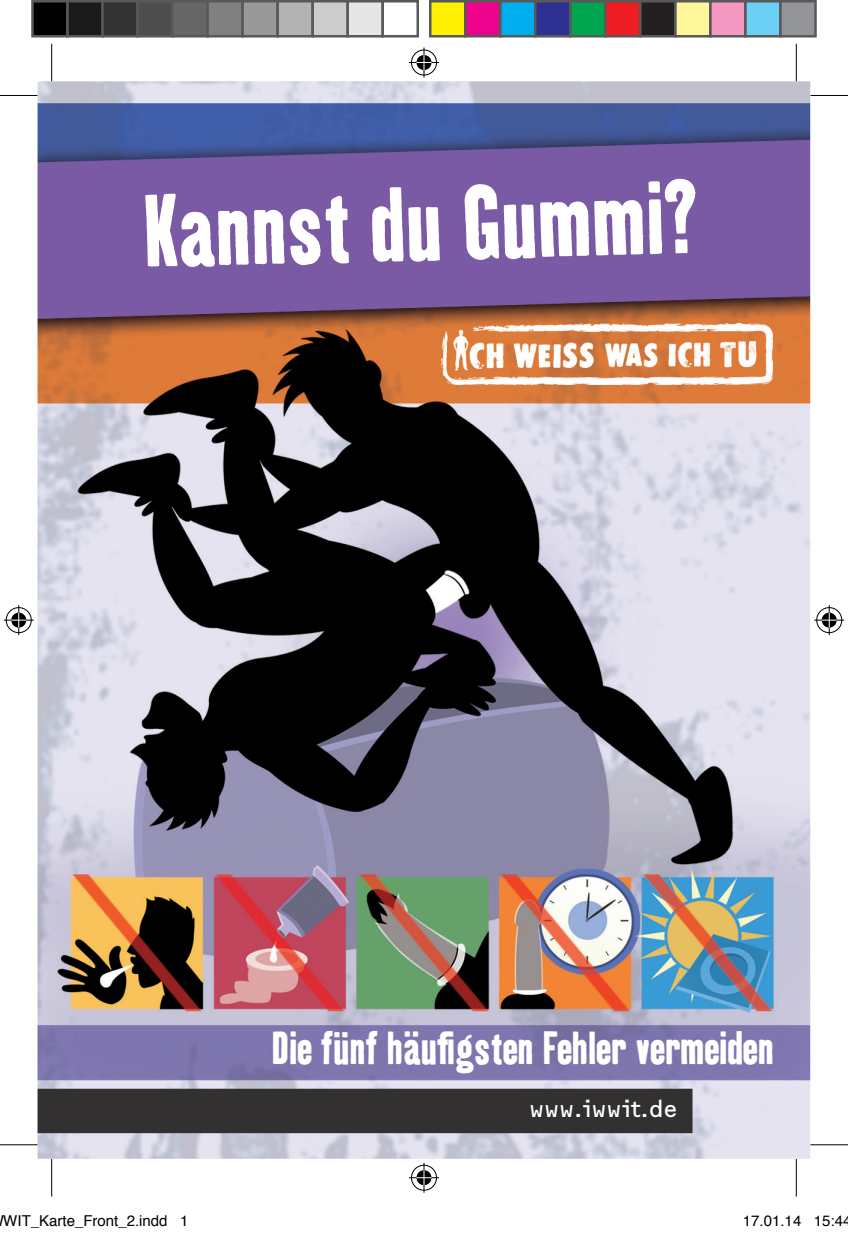
<style>
.page{position:relative;width:848px;height:1234px;background:#fff}
.page>*{position:absolute;margin:0;border:0;box-sizing:border-box;transform-origin:0 0}
.t1{font:100px "Kipp No 1";color:#fff}
.t2{font:45px "Kipp No 1";color:#fff}
.t3{font:23.75px "F2 FOCR Bczyk LT Std";letter-spacing:.02em;color:#fff}
.t4{font:15px "Helvetica";color:#000}
</style>
<div class="page">
<img style="left:38px;top:81px;width:772px;height:1077px">
<img style="left:442px;top:323px;width:330px;height:62px">
<hr style="left:0;top:95px;width:38px;height:1px;background:#000">
<hr style="left:810px;top:95px;width:37px;height:1px;background:#000">
<hr style="left:0;top:1144px;width:38px;height:1px;background:#000">
<hr style="left:810px;top:1144px;width:37px;height:1px;background:#000">
<hr style="left:51px;top:44px;width:1px;height:37px;background:#000">
<hr style="left:51px;top:1158px;width:1px;height:38px;background:#000">
<hr style="left:795px;top:44px;width:1px;height:37px;background:#000">
<hr style="left:795px;top:1158px;width:1px;height:38px;background:#000">
<div style="left:410px;top:48px;width:28px;height:29px;border:3px solid #fff;border-radius:50%"></div>
<hr style="left:409px;top:61px;width:30px;height:3px;background:#fff">
<hr style="left:422px;top:47px;width:3px;height:30px;background:#fff">
<div style="left:415px;top:53px;width:18px;height:19px;border:3px solid #fff;border-radius:50%"></div>
<div style="left:411px;top:50px;width:26px;height:25px;border:1px solid #000;border-radius:50%"></div>
<hr style="left:409px;top:62px;width:30px;height:1px;background:#000">
<hr style="left:423px;top:47px;width:1px;height:30px;background:#000">
<svg style="left:416px;top:55px;width:15px;height:15px"></svg>
<div style="left:410px;top:1163px;width:28px;height:28px;border:3px solid #fff;border-radius:50%"></div>
<hr style="left:409px;top:1176px;width:30px;height:3px;background:#fff">
<hr style="left:422px;top:1162px;width:3px;height:30px;background:#fff">
<div style="left:415px;top:1168px;width:18px;height:18px;border:3px solid #fff;border-radius:50%"></div>
<div style="left:411px;top:1164px;width:26px;height:26px;border:1px solid #000;border-radius:50%"></div>
<hr style="left:409px;top:1177px;width:30px;height:1px;background:#000">
<hr style="left:423px;top:1162px;width:1px;height:30px;background:#000">
<svg style="left:416px;top:1170px;width:15px;height:15px"></svg>
<div style="left:5px;top:606px;width:28px;height:28px;border:3px solid #fff;border-radius:50%"></div>
<hr style="left:4px;top:618px;width:30px;height:3px;background:#fff">
<hr style="left:17px;top:605px;width:3px;height:30px;background:#fff">
<div style="left:10px;top:611px;width:18px;height:18px;border:3px solid #fff;border-radius:50%"></div>
<div style="left:6px;top:607px;width:26px;height:26px;border:1px solid #000;border-radius:50%"></div>
<hr style="left:4px;top:619px;width:30px;height:1px;background:#000">
<hr style="left:18px;top:605px;width:1px;height:30px;background:#000">
<svg style="left:11px;top:612px;width:15px;height:15px"></svg>
<div style="left:815px;top:606px;width:28px;height:28px;border:3px solid #fff;border-radius:50%"></div>
<hr style="left:814px;top:618px;width:30px;height:3px;background:#fff">
<hr style="left:827px;top:605px;width:3px;height:30px;background:#fff">
<div style="left:820px;top:611px;width:18px;height:18px;border:3px solid #fff;border-radius:50%"></div>
<div style="left:816px;top:607px;width:26px;height:26px;border:1px solid #000;border-radius:50%"></div>
<hr style="left:814px;top:619px;width:30px;height:1px;background:#000">
<hr style="left:828px;top:605px;width:1px;height:30px;background:#000">
<svg style="left:821px;top:612px;width:15px;height:15px"></svg>
<div style="left:32px;top:1px;width:35px;height:35px;background:#000"></div>
<div style="left:31px;top:0;width:38px;height:37px;border:2px solid #595959"></div>
<div style="left:67px;top:1px;width:35px;height:35px;background:#1a1a1a"></div>
<div style="left:66px;top:0;width:38px;height:37px;border:2px solid #595959"></div>
<div style="left:102px;top:1px;width:35px;height:35px;background:#333"></div>
<div style="left:101px;top:0;width:38px;height:37px;border:2px solid #595959"></div>
<div style="left:137px;top:1px;width:35px;height:35px;background:#4d4d4d"></div>
<div style="left:136px;top:0;width:38px;height:37px;border:2px solid #595959"></div>
<div style="left:172px;top:1px;width:35px;height:35px;background:#666"></div>
<div style="left:171px;top:0;width:38px;height:37px;border:2px solid #595959"></div>
<div style="left:207px;top:1px;width:35px;height:35px;background:#808080"></div>
<div style="left:206px;top:0;width:38px;height:37px;border:2px solid #595959"></div>
<div style="left:242px;top:1px;width:35px;height:35px;background:#999"></div>
<div style="left:241px;top:0;width:38px;height:37px;border:2px solid #595959"></div>
<div style="left:277px;top:1px;width:35px;height:35px;background:#b3b3b3"></div>
<div style="left:276px;top:0;width:38px;height:37px;border:2px solid #595959"></div>
<div style="left:312px;top:1px;width:35px;height:35px;background:#ccc"></div>
<div style="left:311px;top:0;width:38px;height:37px;border:2px solid #595959"></div>
<div style="left:347px;top:1px;width:35px;height:35px;background:#e6e6e6"></div>
<div style="left:346px;top:0;width:38px;height:37px;border:2px solid #595959"></div>
<div style="left:381px;top:0;width:38px;height:37px;border:2px solid #595959"></div>
<div style="left:430px;top:1px;width:35px;height:35px;background:#fff101"></div>
<div style="left:429px;top:0;width:37px;height:37px;border:2px solid #595959"></div>
<div style="left:465px;top:1px;width:35px;height:35px;background:#ed028c"></div>
<div style="left:464px;top:0;width:37px;height:37px;border:2px solid #595959"></div>
<div style="left:500px;top:1px;width:35px;height:35px;background:#00aeef"></div>
<div style="left:499px;top:0;width:37px;height:37px;border:2px solid #595959"></div>
<div style="left:535px;top:1px;width:35px;height:35px;background:#2e3092"></div>
<div style="left:534px;top:0;width:37px;height:37px;border:2px solid #595959"></div>
<div style="left:570px;top:1px;width:35px;height:35px;background:#00a54f"></div>
<div style="left:569px;top:0;width:37px;height:37px;border:2px solid #595959"></div>
<div style="left:605px;top:1px;width:35px;height:35px;background:#ee1d23"></div>
<div style="left:604px;top:0;width:37px;height:37px;border:2px solid #595959"></div>
<div style="left:640px;top:1px;width:35px;height:35px;background:#231f20"></div>
<div style="left:639px;top:0;width:37px;height:37px;border:2px solid #595959"></div>
<div style="left:675px;top:1px;width:35px;height:35px;background:#fff79a"></div>
<div style="left:674px;top:0;width:37px;height:37px;border:2px solid #595959"></div>
<div style="left:710px;top:1px;width:35px;height:35px;background:#f499c2"></div>
<div style="left:709px;top:0;width:37px;height:37px;border:2px solid #595959"></div>
<div style="left:745px;top:1px;width:35px;height:35px;background:#6bcff6"></div>
<div style="left:744px;top:0;width:37px;height:37px;border:2px solid #595959"></div>
<div style="left:780px;top:1px;width:35px;height:35px;background:#939598"></div>
<div style="left:779px;top:0;width:37px;height:37px;border:2px solid #595959"></div>
<h1 class="t1" style="left:141px;top:172px;width:555px;rotate:-2deg">Kannst du Gummi?</h1>
<h2 class="t2" style="left:272px;top:1020px;width:503px">Die fünf häufigsten Fehler vermeiden</h2>
<h3 class="t3" style="left:529px;top:1096px;width:149px">www.iwwit.de</h3>
<p class="t4" style="left:3px;top:1209px;width:187px">WIT_Karte_Front_2.indd 1</p>
<p class="t4" style="left:742px;top:1209px;width:110px">17.01.14 15:44</p>
</div>
